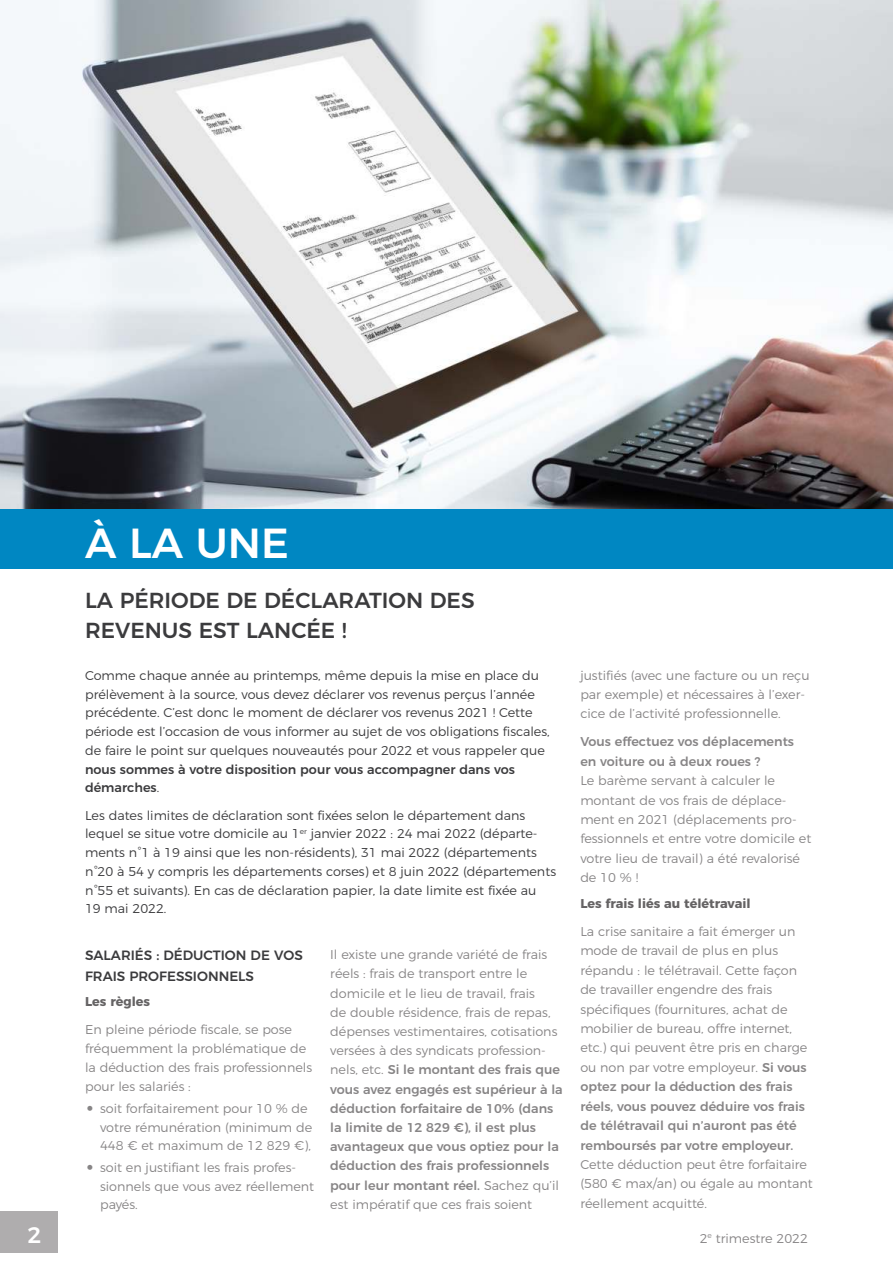
<style>
.page{position:relative;width:893px;height:1263px;background:#fff}
.page>*{position:absolute;margin:0;border:0;box-sizing:border-box;transform-origin:0 0}
.t1{font:500 42px "Montserrat";color:#fff}
.t2{font:500 22.5px "Montserrat";color:#fff}
.t3{font:500 21.75px/30px "Montserrat";color:#3b3b3d}
.t4{font:500 13.5px/21.3px "Montserrat";color:#3b3b3d}
.t5{font:300 12.75px/19.4px "Montserrat";color:#878586}
.t6{font:300 12.75px/18.8px "Montserrat";color:#3b3b3d}
.t7{font:500 12.75px/18.8px "Montserrat";color:#3b3b3d}
.t8{font:500 12.75px/19.4px "Montserrat";color:#878586}
.t9{font:700 12.75px "Montserrat";color:#656364}
.s1{font-weight:300}
.s2{font-weight:500}
</style>
<div class="page">
<div style="left:0;top:1210px;width:57px;height:42px;background:#afadae"></div>
<img style="left:0;top:0;width:893px;height:509px">
<div style="left:0;top:509px;width:893px;height:60px;background:#0087c2"></div>
<h1 class="t1" style="left:85px;top:519px;width:205px">À LA UNE</h1>
<h3 class="t3" style="left:85px;top:585px;width:391px">LA PÉRIODE DE DÉCLARATION DES<br>REVENUS EST LANCÉE !</h3>
<p class="t6" style="left:85px;top:666px;width:466px">Comme chaque année au printemps, même depuis la mise en place du prélèvement à la source, vous devez déclarer vos revenus perçus l’année précédente. C’est donc le moment de déclarer vos revenus 2021 ! Cette période est l’occasion de vous informer au sujet de vos obligations fiscales, de faire le point sur quelques nouveautés pour 2022 et vous rappeler que</p>
<p class="t7" style="left:85px;top:760px;width:431px">nous sommes à votre disposition pour vous accompagner dans vos démarches<span class="s1">.</span></p>
<p class="t6" style="left:85px;top:806px;width:473px">Les dates limites de déclaration sont fixées selon le département dans lequel se situe votre domicile au 1<sup>er</sup> janvier 2022 : 24 mai 2022 (départe&shy;ments n°1 à 19 ainsi que les non-résidents), 31 mai 2022 (départements n°20 à 54 y compris les départements corses) et 8 juin 2022 (départements n°55 et suivants). En cas de déclaration papier, la date limite est fixée au<br>19 mai 2022.</p>
<p class="t4" style="left:85px;top:944px;width:219px">SALARIÉS : DÉDUCTION DE VOS<br>FRAIS PROFESSIONNELS</p>
<p class="t9" style="left:85px;top:996px;width:67px">Les règles</p>
<p class="t5" style="left:85px;top:1020px;width:229px">En pleine période fiscale, se pose fréquemment la problématique de la déduction des frais professionnels pour les salariés :</p>
<p class="t5" style="left:100px;top:1100px;width:214px;line-height:18.3px">soit forfaitairement pour 10 % de votre rémunération (minimum de<br>448 € et maximum de 12 829 €),</p>
<p class="t5" style="left:100px;top:1159px;width:216px;line-height:18.3px">soit en justifiant les frais profes&shy;sionnels que vous avez réellement payés.</p>
<p class="t5" style="left:330px;top:945px;width:234px">Il existe une grande variété de frais réels : frais de transport entre le domicile et le lieu de travail, frais<br>de double résidence, frais de repas, dépenses vestimentaires, cotisations versées à des syndicats profession&shy;nels, etc. <span class="s2">Si le montant des frais que vous avez engagés est supérieur à la déduction forfaitaire de 10% (dans la limite de 12 829 €), il est plus avantageux que vous optiez pour la déduction des frais professionnels pour leur montant réel.</span> Sachez qu’il est impératif que ces frais soient</p>
<p class="t5" style="left:580px;top:665px;width:231px">justifiés (avec une facture ou un reçu par exemple) et nécessaires à l’exer&shy;cice de l’activité professionnelle.</p>
<p class="t8" style="left:580px;top:732px;width:215px">Vous effectuez vos déplacements en voiture ou à deux roues ?</p>
<p class="t5" style="left:580px;top:771px;width:233px">Le barème servant à calculer le montant de vos frais de déplace&shy;ment en 2021 (déplacements pro&shy;fessionnels et entre votre domicile et votre lieu de travail) a été revalorisé de 10 % !</p>
<p class="t9" style="left:580px;top:898px;width:172px">Les frais liés au télétravail</p>
<p class="t5" style="left:580px;top:922px;width:229px">La crise sanitaire a fait émerger un mode de travail de plus en plus répandu : le télétravail. Cette façon de travailler engendre des frais spécifiques (fournitures, achat de mobilier de bureau, offre internet, etc.) qui peuvent être pris en charge ou non par votre employeur. <span class="s2">Si vous optez pour la déduction des frais réels, vous pouvez déduire vos frais de télétravail qui n’auront pas été remboursés par votre employeur.</span></p>
<p class="t5" style="left:580px;top:1155px;width:234px">Cette déduction peut être forfaitaire (580 € max/an) ou égale au montant réellement acquitté.</p>
<h2 class="t2" style="left:28px;top:1222px;width:15px">2</h2>
<p class="t5" style="left:700px;top:1228px;width:110px">2<sup>e</sup> trimestre 2022</p>
</div>
